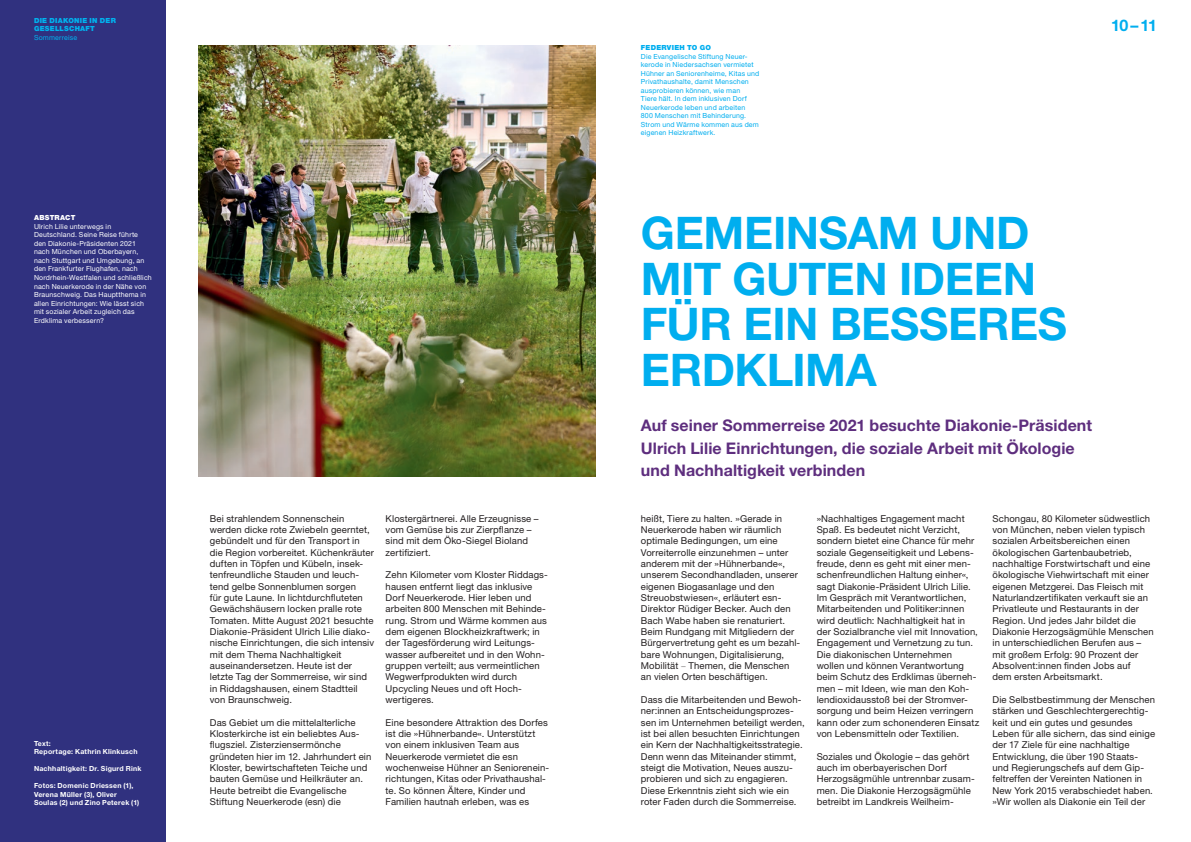
<style>
.page{position:relative;width:1191px;height:842px;background:#fff}
.page>*{position:absolute;margin:0;border:0;box-sizing:border-box;transform-origin:0 0}
.Seitentitel_45_Pt{font:700 45px/45.4px "Helvetica Neue LT Std";letter-spacing:-.01em;color:#00aeef}
.Seitentitel_45_Pt-2{font:700 16px/22.7px "Helvetica Neue LT Std";letter-spacing:.005em;color:#5e2e7e}
.Pagina{font:700 16px "Helvetica Neue LT Std";color:#00aeef}
.Fließtext_9_5_Pt{font:9.5px/11.3px "Helvetica Neue LT Std";letter-spacing:.01em;color:#231f20}
.Marginale__BASIS-A{font:7px/8.5px "Helvetica Neue LT Std";letter-spacing:.025em;color:#fff}
.Bildunterschrift_T{font:7px/8.5px "Helvetica Neue LT Std";letter-spacing:.025em;color:#00aeef}
.Bildunterschrift{font:700 7px/8.5px "Helvetica Neue LT Std";letter-spacing:.03em;color:#fff}
.Kapitel{font:900 7px/8.5px "Helvetica Neue LT Std";letter-spacing:.035em;color:#00b3ef}
.Bildunterschrift_T-2{font:900 7px "Helvetica Neue LT Std";letter-spacing:.035em;color:#00aeef}
.Seitenthema{font:7px "Helvetica Neue LT Std";letter-spacing:.025em;color:#00b3ef}
.Titel_Marginale{font:900 7px "Helvetica Neue LT Std";letter-spacing:.03em;color:#fff}
.s1{font-family:"Celeste OT"}
</style>
<div class="page">
<div style="left:0;top:0;width:166px;height:842px;background:#30317f"></div>
<img style="left:198px;top:45px;width:397px;height:431px">
<p class="Kapitel" style="left:34px;top:16px;width:83px">DIE DIAKONIE IN DER<br>GESELLSCHAFT</p>
<p class="Seitenthema" style="left:34px;top:33px;width:45px">Sommerreise</p>
<p class="Titel_Marginale" style="left:34px;top:214px;width:43px">ABSTRACT</p>
<p class="Marginale__BASIS-A" style="left:34px;top:222px;width:119px">Ulrich Lilie unterwegs in<br>Deutschland. Seine Reise führte den Diakonie-Präsidenten 2021 nach München und Oberbayern, nach Stuttgart und Umgebung, an den Frankfurter Flughafen, nach<br>Nordrhein-Westfalen und schließlich nach Neuerkerode in der Nähe von<br>Braunschweig. Das Hauptthema in allen Einrichtungen: Wie lässt sich mit sozialer Arbeit zugleich das<br>Erdklima verbessern?</p>
<p class="Bildunterschrift" style="left:34px;top:739px;width:18px">Text:</p>
<p class="Bildunterschrift" style="left:34px;top:747px;width:105px">Reportage: Kathrin Klinkusch</p>
<p class="Bildunterschrift" style="left:34px;top:764px;width:109px">Nachhaltigkeit: Dr. Sigurd Rink</p>
<p class="Bildunterschrift" style="left:34px;top:781px;width:107px">Fotos: Domenic Driessen (1),<br>Verena Müller (3), Oliver<br>Soulas (2) und Zino Peterek (1)</p>
<p class="Fließtext_9_5_Pt" style="left:210px;top:512px;width:166px">Bei strahlendem Sonnenschein werden dicke rote Zwiebeln geerntet, gebündelt und für den Transport in die Region vorbereitet. Küchenkräuter duften in Töpfen und Kübeln, insek&shy;tenfreundliche Stauden und leuch&shy;tend gelbe Sonnenblumen sorgen<br>für gute Laune. In lichtdurchfluteten Gewächshäusern locken pralle rote Tomaten. Mitte August 2021 besuchte Diakonie-Präsident Ulrich Lilie diako&shy;nische Einrichtungen, die sich intensiv mit dem Thema Nachhaltigkeit auseinandersetzen. Heute ist der letzte Tag der Sommerreise, wir sind in Riddagshausen, einem Stadtteil von Braunschweig.</p>
<p class="Fließtext_9_5_Pt" style="left:210px;top:717px;width:163px">Das Gebiet um die mittelalterliche Klosterkirche ist ein beliebtes Aus&shy;flugsziel. Zisterziensermönche gründeten hier im 12. Jahrhundert ein Kloster, bewirtschafteten Teiche und bauten Gemüse und Heilkräuter an.<br>Heute betreibt die Evangelische Stiftung Neuerkerode (esn) die</p>
<p class="Fließtext_9_5_Pt" style="left:386px;top:512px;width:155px">Klostergärtnerei. Alle Erzeugnisse – vom Gemüse bis zur Zierpflanze – sind mit dem Öko-Siegel Bioland zertifiziert.</p>
<p class="Fließtext_9_5_Pt" style="left:386px;top:569px;width:164px">Zehn Kilometer vom Kloster Riddags&shy;hausen entfernt liegt das inklusive<br>Dorf Neuerkerode. Hier leben und arbeiten 800 Menschen mit Behinde&shy;rung. Strom und Wärme kommen aus dem eigenen Blockheizkraftwerk; in der Tagesförderung wird Leitungs&shy;wasser aufbereitet und in den Wohn&shy;gruppen verteilt; aus vermeintlichen<br>Wegwerfprodukten wird durch<br>Upcycling Neues und oft Hoch&shy;wertigeres.</p>
<p class="Fließtext_9_5_Pt" style="left:386px;top:717px;width:165px">Eine besondere Attraktion des Dorfes ist die »Hühnerbande«. Unterstützt von einem inklusiven Team aus Neuerkerode vermietet die esn wochenweise Hühner an Seniorenein&shy;richtungen, Kitas oder Privathaushal&shy;te. So können Ältere, Kinder und Familien hautnah erleben, was es</p>
<p class="Bildunterschrift_T-2" style="left:641px;top:44px;width:72px">FEDERVIEH TO GO</p>
<p class="Bildunterschrift_T" style="left:641px;top:52px;width:120px">Die Evangelische Stiftung Neuer&shy;kerode in Niedersachsen vermietet<br>Hühner an Seniorenheime, Kitas und<br>Privathaushalte, damit Menschen ausprobieren können, wie man<br>Tiere hält. In dem inklusiven Dorf<br>Neuerkerode leben und arbeiten<br>800 Menschen mit Behinderung.<br>Strom und Wärme kommen aus dem eigenen Heizkraftwerk.</p>
<p class="Pagina" style="left:1111px;top:16px;width:47px">10–11</p>
<p class="Seitentitel_45_Pt" style="left:641px;top:210px;width:428px">GEMEINSAM UND<br>MIT GUTEN IDEEN<br>FÜR EIN BESSERES</p>
<p class="Seitentitel_45_Pt" style="left:641px;top:346px;width:237px">ERDKLIMA</p>
<p class="Seitentitel_45_Pt-2" style="left:641px;top:413px;width:453px">Auf seiner Sommerreise 2021 besuchte Diakonie-Präsident</p>
<p class="Seitentitel_45_Pt-2" style="left:641px;top:436px;width:435px">Ulrich Lilie Einrichtungen, die soziale Arbeit mit Ökologie und Nachhaltigkeit verbinden</p>
<p class="Fließtext_9_5_Pt" style="left:641px;top:512px;width:161px">heißt, Tiere zu halten. »Gerade in Neuerkerode haben wir räumlich optimale Bedingungen, um eine Vorreiterrolle einzunehmen – unter anderem mit der »Hühnerbande«, unserem Secondhandladen, unserer eigenen Biogasanlage und den Streuobstwiesen«, erläutert esn-Direktor Rüdiger Becker. Auch den Bach Wabe haben sie renaturiert.<br>Beim Rundgang mit Mitgliedern der Bürgervertretung geht es um bezahl&shy;bare Wohnungen, Digitalisierung, Mobilität <span class="s1">–</span> Themen, die Menschen an vielen Orten beschäftigen.</p>
<p class="Fließtext_9_5_Pt" style="left:641px;top:694px;width:165px">Dass die Mitarbeitenden und Bewoh&shy;ner:innen an Entscheidungsprozes&shy;sen im Unternehmen beteiligt werden, ist bei allen besuchten Einrichtungen ein Kern der Nachhaltigkeitsstrategie.<br>Denn wenn das Miteinander stimmt, steigt die Motivation, Neues auszu&shy;probieren und sich zu engagieren.<br>Diese Erkenntnis zieht sich wie ein roter Faden durch die Sommerreise.</p>
<p class="Fließtext_9_5_Pt" style="left:992px;top:512px;width:163px">Schongau, 80 Kilometer südwestlich von München, neben vielen typisch sozialen Arbeitsbereichen einen ökologischen Gartenbaubetrieb, nachhaltige Forstwirtschaft und eine ökologische Viehwirtschaft mit einer eigenen Metzgerei. Das Fleisch mit Naturlandzertifikaten verkauft sie an Privatleute und Restaurants in der Region. Und jedes Jahr bildet die Diakonie Herzogsägmühle Menschen in unterschiedlichen Berufen aus – mit großem Erfolg: 90 Prozent der Absolvent:innen finden Jobs auf<br>dem ersten Arbeitsmarkt.</p>
<p class="Fließtext_9_5_Pt" style="left:992px;top:694px;width:164px">Die Selbstbestimmung der Menschen stärken und Geschlechtergerechtig&shy;keit und ein gutes und gesundes Leben für alle sichern, das sind einige der 17 Ziele für eine nachhaltige Entwicklung, die über 190 Staats&shy;und Regierungschefs auf dem Gip&shy;feltreffen der Vereinten Nationen in New York 2015 verabschiedet haben.</p>
<p class="Fließtext_9_5_Pt" style="left:992px;top:796px;width:154px">»Wir wollen als Diakonie ein Teil der</p>
<p class="Fließtext_9_5_Pt" style="left:816px;top:512px;width:164px">»Nachhaltiges Engagement macht Spaß. Es bedeutet nicht Verzicht, sondern bietet eine Chance für mehr soziale Gegenseitigkeit und Lebens&shy;freude, denn es geht mit einer men&shy;schenfreundlichen Haltung einher«, sagt Diakonie-Präsident Ulrich Lilie.<br>Im Gespräch mit Verantwortlichen, Mitarbeitenden und Politiker:innen wird deutlich: Nachhaltigkeit hat in der Sozialbranche viel mit Innovation, Engagement und Vernetzung zu tun.<br>Die diakonischen Unternehmen wollen und können Verantwortung beim Schutz des Erdklimas überneh&shy;men – mit Ideen, wie man den Koh&shy;lendioxidausstoß bei der Stromver&shy;sorgung und beim Heizen verringern kann oder zum schonenderen Einsatz von Lebensmitteln oder Textilien.</p>
<p class="Fließtext_9_5_Pt" style="left:816px;top:751px;width:159px">Soziales und Ökologie – das gehört auch im oberbayerischen Dorf Herzogsägmühle untrennbar zusam&shy;men. Die Diakonie Herzogsägmühle betreibt im Landkreis Weilheim-</p>
</div>
